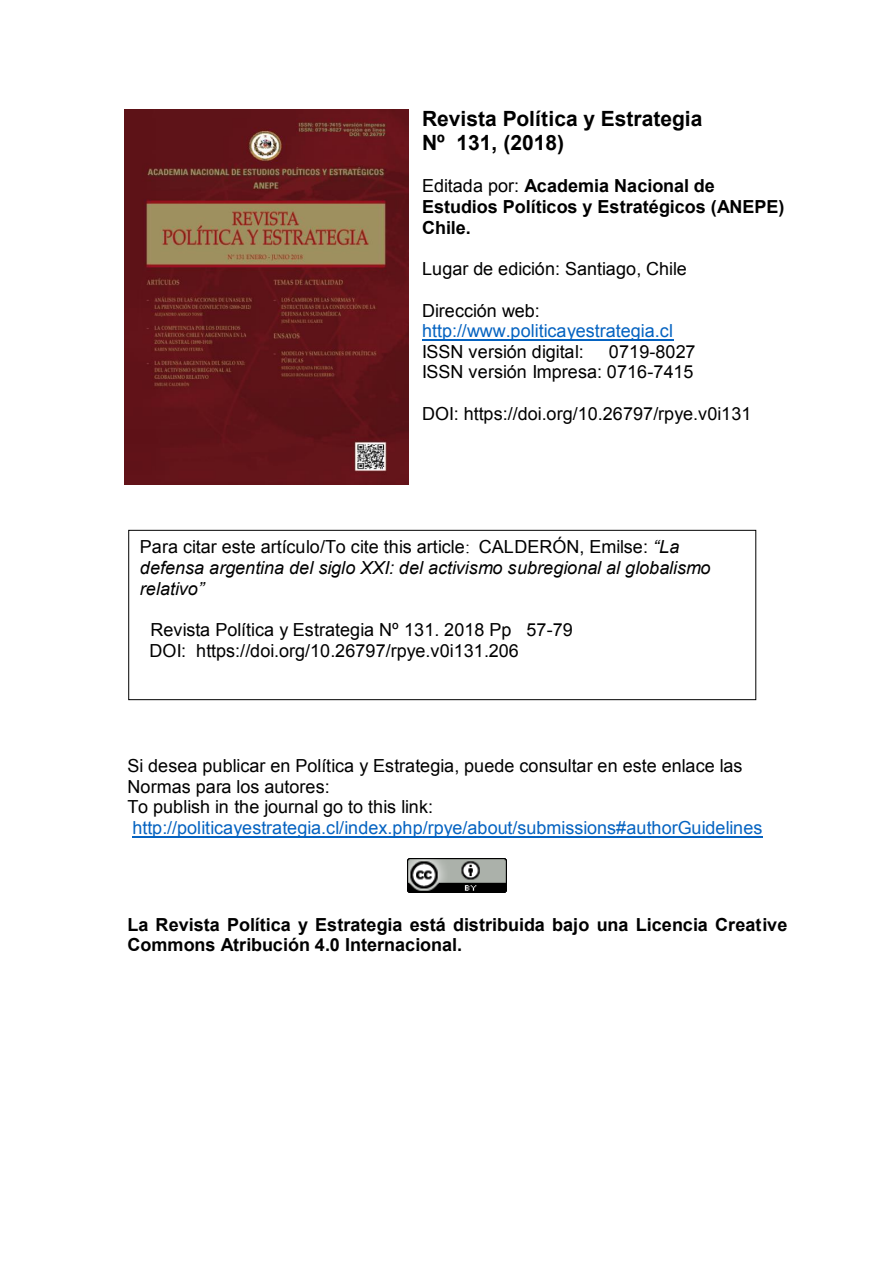
<style>
.page{position:relative;width:893px;height:1263px;background:#fff}
.page>*{position:absolute;margin:0;border:0;box-sizing:border-box;transform-origin:0 0}
.t1{font:700 21px/24.3px "Arial";color:#000}
.t2{font:18px/20.7px "Arial";letter-spacing:.005em;color:#000}
.t3{font:700 18px/20.9px "Arial";color:#000}
.t4{font:italic 18px/20.7px "Arial";letter-spacing:.005em;color:#000}
.t5{font:18px "Arial";letter-spacing:.005em;color:#0563c1}
.s1{font-weight:400}
.s2{font-style:normal}
.s3{font-family:"Times New Roman";font-style:normal}
</style>
<div class="page">
<hr style="left:422px;top:339px;width:251px;height:2px;background:#0563c1">
<hr style="left:132px;top:836px;width:631px;height:1px;background:#0563c1">
<img style="left:408px;top:858px;width:99px;height:35px">
<div style="left:128px;top:530px;width:628px;height:170px;border:1px solid #000"></div>
<img style="left:125px;top:110px;width:283px;height:375px">
<p class="t1" style="left:422px;top:106px;width:282px">Revista Política y Estrategia<br>Nº 131, (2018)</p>
<p class="t3" style="left:422px;top:175px;width:364px"><span class="s1">Editada por:</span> Academia Nacional de<br>Estudios Políticos y Estratégicos (ANEPE)<br>Chile.</p>
<p class="t2" style="left:422px;top:258px;width:266px">Lugar de edición: Santiago, Chile</p>
<p class="t2" style="left:422px;top:300px;width:119px">Dirección web:</p>
<p class="t5" style="left:422px;top:321px;width:252px">http://www.politicayestrategia.cl</p>
<p class="t2" style="left:422px;top:341px;width:163px">ISSN versión digital:</p>
<p class="t2" style="left:422px;top:341px;width:275px;text-align:right">0719-8027<br>ISSN versión Impresa: 0716-7415</p>
<p class="t2" style="left:422px;top:404px;width:331px">DOI: https://doi.org/10.26797/rpye.v0i131</p>
<p class="t4" style="left:140px;top:537px;width:572px"><span class="s2">Para citar este artículo/To cite this article</span><span class="s3">:</span> <span class="s2">CALDERÓN, Emilse:</span> “La defensa argentina del siglo XXI: del activismo subregional al globalismo relativo”</p>
<p class="t2" style="left:149px;top:619px;width:425px">Revista Política y Estrategia Nº 131. 2018 Pp 57-79<br>DOI: https://doi.org/10.26797/rpye.v0i131.206</p>
<p class="t2" style="left:128px;top:755px;width:616px">Si desea publicar en Política y Estrategia, puede consultar en este enlace las<br>Normas para los autores:<br>To publish in the journal go to this link:</p>
<p class="t5" style="left:132px;top:818px;width:631px">http://politicayestrategia.cl/index.php/rpye/about/submissions#authorGuidelines</p>
<p class="t3" style="left:128px;top:914px;width:661px">La Revista Política y Estrategia está distribuida bajo una Licencia Creative<br>Commons Atribución 4.0 Internacional.</p>
</div>
